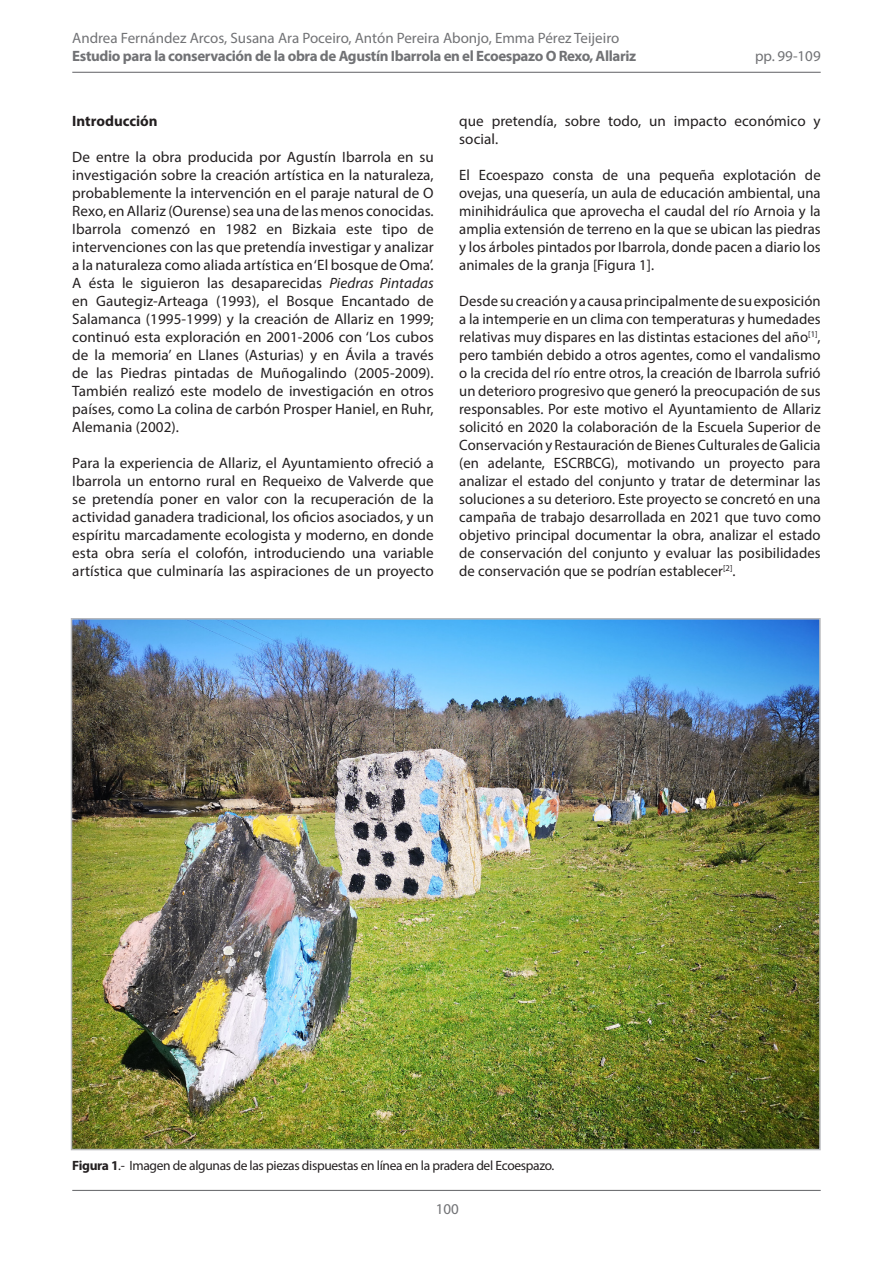
<style>
.page{position:relative;width:893px;height:1263px;background:#fff}
.page>*{position:absolute;margin:0;border:0;box-sizing:border-box;transform-origin:0 0}
.Tipo_de_texto{font:15px/18px "Myriad Pro";letter-spacing:.005em;color:#231f20;text-align:justify}
.t1{font:15px "Myriad Pro";color:#717275}
.t2{font:700 15px "Myriad Pro";letter-spacing:-.025em;color:#717275}
.Tipo_de_texto-2{font:700 15px "Myriad Pro";color:#231f20}
.Pies_de_foto{font:13.5px "Myriad Pro";letter-spacing:-.025em;color:#231f20}
.s1{font-style:italic}
.s2{font-weight:700}
</style>
<div class="page">
<hr style="left:72px;top:72px;width:749px;height:1px;background:#717275">
<hr style="left:72px;top:1190px;width:749px;height:1px;background:#717275">
<img style="left:74px;top:621px;width:744px;height:526px">
<p class="t1" style="left:72px;top:29px;width:548px">Andrea Fernández Arcos, Susana Ara Poceiro, Antón Pereira Abonjo, Emma Pérez Teijeiro</p>
<p class="t2" style="left:72px;top:46px;width:565px">Estudio para la conservación de la obra de Agustín Ibarrola en el Ecoespazo O Rexo, Allariz</p>
<p class="t1" style="left:755px;top:47px;width:67px">pp. 99-109</p>
<p class="Tipo_de_texto-2" style="left:72px;top:111px;width:87px">Introducción</p>
<p class="Tipo_de_texto" style="left:72px;top:148px;width:363px">De entre la obra producida por Agustín Ibarrola en su investigación sobre la creación artística en la naturaleza, probablemente la intervención en el paraje natural de O Rexo, en Allariz (Ourense) sea una de las menos conocidas.<br>Ibarrola comenzó en 1982 en Bizkaia este tipo de intervenciones con las que pretendía investigar y analizar a la naturaleza como aliada artística en ‘El bosque de Oma’.<br>A ésta le siguieron las desaparecidas <span class="s1">Piedras Pintadas </span>en Gautegiz-Arteaga (1993), el Bosque Encantado de Salamanca (1995-1999) y la creación de Allariz en 1999; continuó esta exploración en 2001-2006 con ‘Los cubos de la memoria’ en Llanes (Asturias) y en Ávila a través de las Piedras pintadas de Muñogalindo (2005-2009).<br>También realizó este modelo de investigación en otros países, como La colina de carbón Prosper Haniel, en Ruhr, Alemania (2002).</p>
<p class="Tipo_de_texto" style="left:72px;top:454px;width:363px">Para la experiencia de Allariz, el Ayuntamiento ofreció a Ibarrola un entorno rural en Requeixo de Valverde que se pretendía poner en valor con la recuperación de la actividad ganadera tradicional, los oficios asociados, y un espíritu marcadamente ecologista y moderno, en donde esta obra sería el colofón, introduciendo una variable artística que culminaría las aspiraciones de un proyecto</p>
<p class="Tipo_de_texto" style="left:459px;top:112px;width:363px">que pretendía, sobre todo, un impacto económico y social.</p>
<p class="Tipo_de_texto" style="left:459px;top:166px;width:363px">El Ecoespazo consta de una pequeña explotación de ovejas, una quesería, un aula de educación ambiental, una minihidráulica que aprovecha el caudal del río Arnoia y la amplia extensión de terreno en la que se ubican las piedras y los árboles pintados por Ibarrola, donde pacen a diario los animales de la granja [Figura 1].</p>
<p class="Tipo_de_texto" style="left:459px;top:292px;width:363px">Desde su creación y a causa principalmente de su exposición a la intemperie en un clima con temperaturas y humedades relativas muy dispares en las distintas estaciones del año<sup>[1]</sup>, pero también debido a otros agentes, como el vandalismo o la crecida del río entre otros, la creación de Ibarrola sufrió un deterioro progresivo que generó la preocupación de sus responsables. Por este motivo el Ayuntamiento de Allariz solicitó en 2020 la colaboración de la Escuela Superior de Conservación y Restauración de Bienes Culturales de Galicia (en adelante, ESCRBCG), motivando un proyecto para analizar el estado del conjunto y tratar de determinar las soluciones a su deterioro. Este proyecto se concretó en una campaña de trabajo desarrollada en 2021 que tuvo como objetivo principal documentar la obra, analizar el estado de conservación del conjunto y evaluar las posibilidades de conservación que se podrían establecer<sup>[2]</sup>.</p>
<p class="Pies_de_foto" style="left:72px;top:1157px;width:483px"><span class="s2">Figura 1</span>.- Imagen de algunas de las piezas dispuestas en línea en la pradera del Ecoespazo.</p>
<p class="t1" style="left:436px;top:1200px;width:25px">100</p>
</div>
